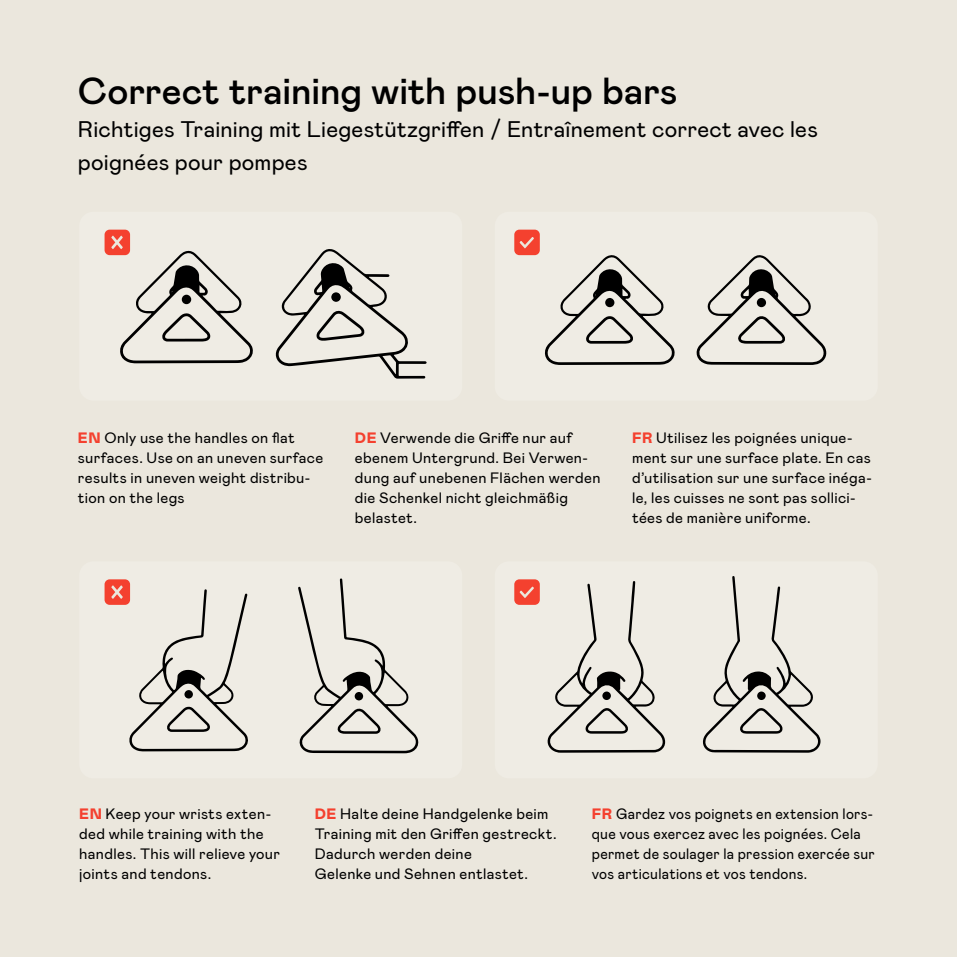
<style>
.page{position:relative;width:957px;height:957px;background:#ebe7dd}
.page>*{position:absolute;margin:0;border:0;box-sizing:border-box;transform-origin:0 0}
.t1{font:500 37.5px "Mabry";letter-spacing:-.005em;color:#000}
.t2{font:22.5px/32.5px "Mabry";letter-spacing:.01em;color:#000}
.t3{font:15px/20px "Mabry";letter-spacing:.025em;color:#000}
.t4{font:15px/20px "Mabry";letter-spacing:.025em;color:#000;scale:.95 1}
.s1{font-weight:900;color:#f4412f}
</style>
<div class="page">
<div style="left:79px;top:212px;width:383px;height:189px;background:#efece4;border-radius:14px"></div>
<div style="left:495px;top:212px;width:382px;height:189px;background:#efece4;border-radius:14px"></div>
<div style="left:79px;top:561px;width:383px;height:217px;background:#efece4;border-radius:14px"></div>
<div style="left:495px;top:561px;width:382px;height:217px;background:#efece4;border-radius:14px"></div>
<div style="left:105px;top:579px;width:25px;height:26px;background:#f4412f;border-radius:5px"></div>
<svg style="left:111px;top:585px;width:12px;height:14px"></svg>
<div style="left:514px;top:579px;width:26px;height:26px;background:#f4412f;border-radius:5px"></div>
<svg style="left:519px;top:586px;width:15px;height:12px"></svg>
<div style="left:105px;top:230px;width:25px;height:25px;background:#f4412f;border-radius:5px"></div>
<div style="left:514px;top:230px;width:26px;height:25px;background:#f4412f;border-radius:5px"></div>
<svg style="left:519px;top:237px;width:15px;height:11px"></svg>
<svg style="left:275px;top:249px;width:151px;height:130px"></svg>
<svg style="left:331px;top:292px;width:10px;height:10px"></svg>
<svg style="left:111px;top:236px;width:142px;height:127px"></svg>
<div style="left:182px;top:295px;width:9px;height:9px;background:#000;border-radius:50%"></div>
<svg style="left:545px;top:255px;width:130px;height:110px"></svg>
<div style="left:605px;top:298px;width:9px;height:9px;background:#000;border-radius:50%"></div>
<svg style="left:696px;top:255px;width:131px;height:110px"></svg>
<div style="left:757px;top:298px;width:9px;height:9px;background:#000;border-radius:50%"></div>
<svg style="left:129px;top:589px;width:119px;height:162px"></svg>
<div style="left:184px;top:690px;width:9px;height:8px;background:#000;border-radius:50%"></div>
<svg style="left:298px;top:578px;width:121px;height:175px"></svg>
<div style="left:355px;top:692px;width:8px;height:8px;background:#000;border-radius:50%"></div>
<svg style="left:547px;top:581px;width:118px;height:171px"></svg>
<div style="left:602px;top:691px;width:9px;height:9px;background:#000;border-radius:50%"></div>
<svg style="left:703px;top:576px;width:118px;height:176px"></svg>
<div style="left:757px;top:691px;width:8px;height:9px;background:#000;border-radius:50%"></div>
<h1 class="t1" style="left:78px;top:64px;width:601px">Correct training with push-up bars</h1>
<h2 class="t2" style="left:78px;top:112px;width:741px">Richtiges Training mit Liegestützgriffen / Entraînement correct avec les poignées pour pompes</h2>
<p class="t3" style="left:78px;top:427px;width:247px"><span class="s1">EN</span> Only use the handles on flat surfaces. Use on an uneven surface results in uneven weight distribu&shy;tion on the legs</p>
<p class="t3" style="left:355px;top:427px;width:247px"><span class="s1">DE</span> Verwende die Griffe nur auf ebenem Untergrund. Bei Verwen&shy;dung auf unebenen Flächen werden die Schenkel nicht gleichmäßig belastet.</p>
<p class="t3" style="left:632px;top:427px;width:241px"><span class="s1">FR</span> Utilisez les poignées unique&shy;ment sur une surface plate. En cas d’utilisation sur une surface inéga&shy;le, les cuisses ne sont pas sollici&shy;tées de manière uniforme.</p>
<p class="t3" style="left:79px;top:803px;width:202px"><span class="s1">EN</span> Keep your wrists exten&shy;ded while training with the handles. This will relieve your joints and tendons.</p>
<p class="t3" style="left:315px;top:803px;width:243px"><span class="s1">DE</span> Halte deine Handgelenke beim<br>Training mit den Griffen gestreckt.<br>Dadurch werden deine<br>Gelenke und Sehnen entlastet.</p>
<p class="t4" style="left:592px;top:803px;width:299px"><span class="s1">FR</span> Gardez vos poignets en extension lors&shy;que vous exercez avec les poignées. Cela permet de soulager la pression exercée sur vos articulations et vos tendons.</p>
</div>
